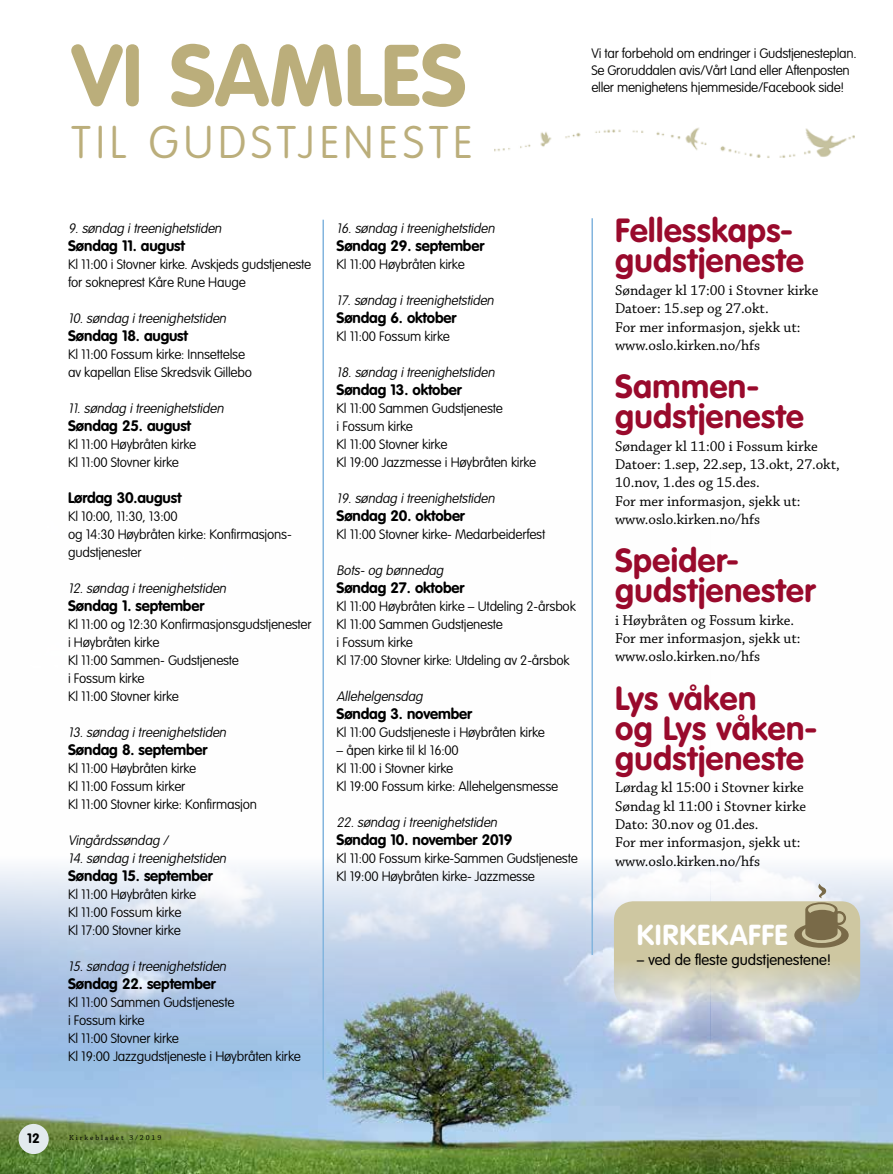
<style>
.page{position:relative;width:893px;height:1174px;background:#fff}
.page>*{position:absolute;margin:0;border:0;box-sizing:border-box;transform-origin:0 0}
.t1{font:700 85.8px "VAG Rounded";color:#bbae7b}
.t2{font:100 45px "VAG Rounded";letter-spacing:.11em;color:#bbae7b}
.t3{font:700 33px/30px "VAG Rounded";letter-spacing:.015em;color:#990a2c}
.t4{font:700 28.5px "VAG Rounded";letter-spacing:.02em;color:#fff}
.t5{font:15px/18.3px "Chaparral Pro";letter-spacing:-.005em;color:#000}
.t6{font:700 15px "VAG Rounded";letter-spacing:-.01em;color:#000}
.t7{font:300 15px "VAG Rounded";letter-spacing:-.005em;color:#000}
.t8{font:100 13.5px/18px "VAG Rounded";letter-spacing:-.015em;color:#000}
.t9{font:italic 100 13.5px/18px "VAG Rounded";color:#000}
.t10{font:700 13.5px "VAG Rounded";color:#000}
.t11{font:7.5px "Chaparral Pro";letter-spacing:.25em;color:#000}
</style>
<div class="page">
<img style="left:0;top:861px;width:893px;height:313px">
<hr style="left:591px;top:218px;width:2px;height:737px;background:#83b5de">
<hr style="left:322px;top:220px;width:2px;height:859px;background:#83b5de">
<img style="left:494px;top:127px;width:360px;height:31px">
<svg style="left:614px;top:901px;width:246px;height:106px;background:#d0cdb3"></svg>
<svg style="left:794px;top:883px;width:55px;height:64px;background:#b2aa92"></svg>
<div style="left:19px;top:1123px;width:30px;height:31px;background:#e3eaee;border-radius:50%"></div>
<h1 class="t1" style="left:72px;top:25px;width:397px">VI SAMLES</h1>
<h2 class="t2" style="left:72px;top:117px;width:403px">TIL GUDSTJENESTE</h2>
<p class="t8" style="left:591px;top:44px;width:267px;line-height:17.2px">Vi tar forbehold om endringer i Gudstjenesteplan.<br>Se Groruddalen avis/Vårt Land eller Aftenposten eller menighetens hjemmeside/Facebook side!</p>
<p class="t9" style="left:68px;top:219px;width:158px">9.søndag itreenighetstiden</p>
<p class="t6" style="left:68px;top:236px;width:118px">Søndag 11. august</p>
<p class="t8" style="left:68px;top:255px;width:245px">Kl 11:00 i Stovner kirke. Avskjeds gudstjeneste for sokneprest Kåre Rune Hauge</p>
<p class="t9" style="left:68px;top:309px;width:162px">10.søndag itreenighetstiden</p>
<p class="t6" style="left:68px;top:326px;width:121px">Søndag 18. august</p>
<p class="t8" style="left:68px;top:345px;width:185px">Kl 11:00 Fossum kirke: Innsettelse av kapellan Elise Skredsvik Gillebo</p>
<p class="t9" style="left:68px;top:399px;width:160px">11.søndag itreenighetstiden</p>
<p class="t6" style="left:68px;top:416px;width:124px">Søndag 25. august</p>
<p class="t8" style="left:68px;top:435px;width:130px">Kl 11:00 Høybråten kirke<br>Kl 11:00 Stovner kirke</p>
<p class="t6" style="left:68px;top:488px;width:115px">Lørdag 30.august</p>
<p class="t8" style="left:68px;top:507px;width:225px">Kl 10:00, 11:30, 13:00<br>og 14:30 Høybråten kirke: Konfirmasjons&shy;gudstjenester</p>
<p class="t9" style="left:68px;top:579px;width:162px">12.søndag itreenighetstiden</p>
<p class="t6" style="left:68px;top:596px;width:138px">Søndag 1. september</p>
<p class="t8" style="left:68px;top:615px;width:245px">Kl 11:00 og 12:30 Konfirmasjonsgudstjenester i Høybråten kirke<br>Kl 11:00 Sammen- Gudstjeneste<br>i Fossum kirke<br>Kl 11:00 Stovner kirke</p>
<p class="t9" style="left:68px;top:723px;width:162px">13.søndag itreenighetstiden</p>
<p class="t6" style="left:68px;top:740px;width:141px">Søndag 8. september</p>
<p class="t8" style="left:68px;top:759px;width:191px">Kl 11:00 Høybråten kirke<br>Kl 11:00 Fossum kirker<br>Kl 11:00 Stovner kirke: Konfirmasjon</p>
<p class="t9" style="left:68px;top:831px;width:162px">Vingårdssøndag /<br>14.søndag itreenighetstiden</p>
<p class="t6" style="left:68px;top:866px;width:146px">Søndag 15. september</p>
<p class="t8" style="left:68px;top:885px;width:130px">Kl 11:00 Høybråten kirke<br>Kl 11:00 Fossum kirke<br>Kl 17:00 Stovner kirke</p>
<p class="t9" style="left:68px;top:957px;width:162px">15.søndag itreenighetstiden</p>
<p class="t6" style="left:68px;top:974px;width:149px">Søndag 22. september</p>
<p class="t8" style="left:68px;top:993px;width:234px">Kl 11:00 Sammen Gudstjeneste<br>i Fossum kirke<br>Kl 11:00 Stovner kirke<br>Kl 19:00 Jazzgudstjeneste i Høybråten kirke</p>
<p class="t9" style="left:336px;top:219px;width:162px">16.søndag itreenighetstiden</p>
<p class="t6" style="left:336px;top:236px;width:149px">Søndag 29. september</p>
<p class="t8" style="left:336px;top:255px;width:130px">Kl 11:00 Høybråten kirke</p>
<p class="t9" style="left:336px;top:291px;width:162px">17.søndag itreenighetstiden</p>
<p class="t6" style="left:336px;top:308px;width:121px">Søndag 6. oktober</p>
<p class="t8" style="left:336px;top:327px;width:115px">Kl 11:00 Fossum kirke</p>
<p class="t9" style="left:336px;top:363px;width:162px">18.søndag itreenighetstiden</p>
<p class="t6" style="left:336px;top:380px;width:127px">Søndag 13. oktober</p>
<p class="t8" style="left:336px;top:399px;width:201px">Kl 11:00 Sammen Gudstjeneste<br>i Fossum kirke<br>Kl 11:00 Stovner kirke<br>Kl 19:00 Jazzmesse i Høybråten kirke</p>
<p class="t9" style="left:336px;top:489px;width:162px">19.søndag itreenighetstiden</p>
<p class="t6" style="left:336px;top:506px;width:130px">Søndag 20. oktober</p>
<p class="t8" style="left:336px;top:525px;width:210px">Kl 11:00 Stovner kirke- Medarbeiderfest</p>
<p class="t9" style="left:336px;top:561px;width:111px">Bots-og bønnedag</p>
<p class="t6" style="left:336px;top:578px;width:129px">Søndag 27. oktober</p>
<p class="t8" style="left:336px;top:597px;width:241px">Kl 11:00 Høybråten kirke – Utdeling 2-årsbok Kl 11:00 Sammen Gudstjeneste<br>i Fossum kirke<br>Kl 17:00 Stovner kirke: Utdeling av 2-årsbok</p>
<p class="t9" style="left:336px;top:687px;width:90px">Allehelgensdag</p>
<p class="t6" style="left:336px;top:704px;width:137px">Søndag 3. november</p>
<p class="t8" style="left:336px;top:723px;width:210px">Kl 11:00 Gudstjeneste i Høybråten kirke</p>
<p class="t8" style="left:336px;top:741px;width:223px">– åpen kirke til kl 16:00<br>Kl 11:00 i Stovner kirke<br>Kl 19:00 Fossum kirke: Allehelgensmesse</p>
<p class="t9" style="left:336px;top:813px;width:165px">22.søndag itreenighetstiden</p>
<p class="t6" style="left:336px;top:830px;width:178px">Søndag 10. november 2019</p>
<p class="t8" style="left:336px;top:849px;width:243px">Kl 11:00 Fossum kirke-Sammen Gudstjeneste<br>Kl 19:00 Høybråten kirke- Jazzmesse</p>
<h3 class="t3" style="left:615px;top:215px;width:190px">Fellesskaps&shy;gudstjeneste</h3>
<p class="t5" style="left:615px;top:282px;width:205px">Søndager kl 17:00 i Stovner kirke<br>Datoer: 15.sep og 27.okt.<br>For mer informasjon, sjekk ut: www.oslo.kirken.no/hfs</p>
<h3 class="t3" style="left:615px;top:371px;width:190px">Sammen&shy;gudstjeneste</h3>
<p class="t5" style="left:615px;top:437px;width:226px">Søndager kl 11:00 i Fossum kirke<br>Datoer: 1.sep, 22.sep, 13.okt, 27.okt,<br>10.nov, 1.des og 15.des.<br>For mer informasjon, sjekk ut: www.oslo.kirken.no/hfs</p>
<h3 class="t3" style="left:615px;top:545px;width:202px">Speider&shy;gudstjenester</h3>
<p class="t5" style="left:615px;top:611px;width:187px">i Høybråten og Fossum kirke.<br>For mer informasjon, sjekk ut: www.oslo.kirken.no/hfs</p>
<h3 class="t3" style="left:615px;top:683px;width:204px">Lys våken<br>og Lys våken&shy;gudstjeneste</h3>
<p class="t5" style="left:615px;top:779px;width:193px">Lørdag kl 15:00 i Stovner kirke<br>Søndag kl 11:00 i Stovner kirke<br>Dato: 30.nov og 01.des.<br>For mer informasjon, sjekk ut: www.oslo.kirken.no/hfs</p>
<h3 class="t4" style="left:637px;top:918px;width:152px">KIRKEKAFFE</h3>
<p class="t7" style="left:637px;top:950px;width:196px">– ved de fleste gudstjenestene!</p>
<p class="t10" style="left:27px;top:1130px;width:14px">12</p>
<p class="t11" style="left:69px;top:1133px;width:94px">Kirkebladet 3/2019</p>
</div>
